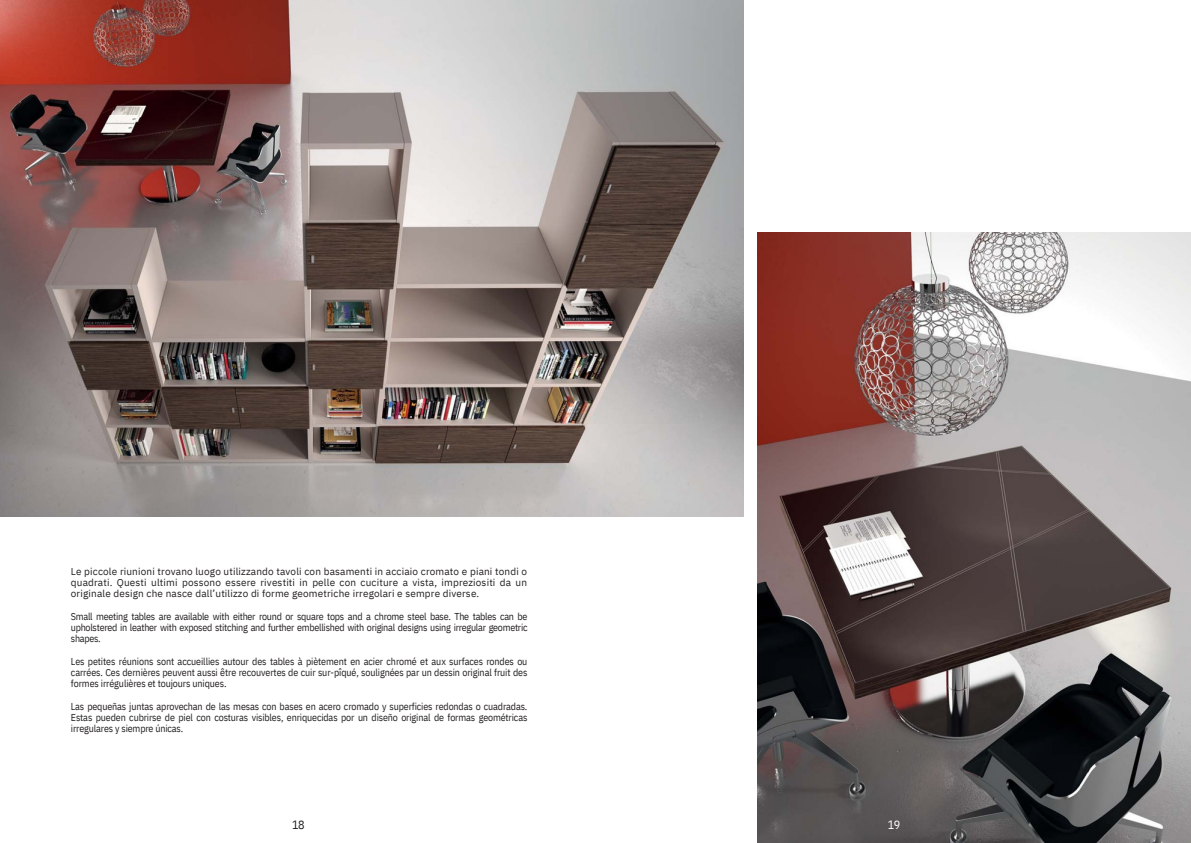
<style>
.page{position:relative;width:1191px;height:843px;background:#fff}
.page>*{position:absolute;margin:0;border:0;box-sizing:border-box;transform-origin:0 0}
.t1{font:12px "IBM Plex Sans Cond";color:#231f20}
.t2{font:12px "IBM Plex Sans Cond";color:#fff}
.t3{font:10px/11.2px "IBM Plex Sans Cond";letter-spacing:-.015em;color:#231f20;text-align:justify}
.t4{font:10px/11.2px "IBM Plex Sans";letter-spacing:.015em;color:#231f20;text-align:justify}
</style>
<div class="page">
<img style="left:757px;top:232px;width:433px;height:610px">
<img style="left:0;top:0;width:743px;height:516px">
<h1 class="t4" style="left:71px;top:565px;width:457px">Le piccole riunioni trovano luogo utilizzando tavoli con basamenti in acciaio cromato e piani tondi o quadrati. Questi ultimi possono essere rivestiti in pelle con cuciture a vista, impreziositi da un originale design che nasce dall’utilizzo di forme geometriche irregolari e sempre diverse.</h1>
<h1 class="t3" style="left:71px;top:610px;width:458px">Small meeting tables are available with either round or square tops and a chrome steel base. The tables can be upholstered in leather with exposed stitching and further embellished with original designs using irregular geometric shapes.</h1>
<h1 class="t3" style="left:71px;top:655px;width:458px">Les petites réunions sont accueillies autour des tables à piètement en acier chromé et aux surfaces rondes ou carrées. Ces dernières peuvent aussi être recouvertes de cuir sur-pîqué, soulignées par un dessin original fruit des formes irrégulières et toujours uniques.</h1>
<p class="t3" style="left:71px;top:700px;width:458px">Las pequeñas juntas aprovechan de las mesas con bases en acero cromado y superficies redondas o cuadradas.<br>Estas pueden cubrirse de piel con costuras visibles, enriquecidas por un diseño original de formas geométricas irregulares y siempre únicas.</p>
<p class="t1" style="left:292px;top:816px;width:14px">18</p>
<p class="t2" style="left:887px;top:816px;width:14px">19</p>
</div>
